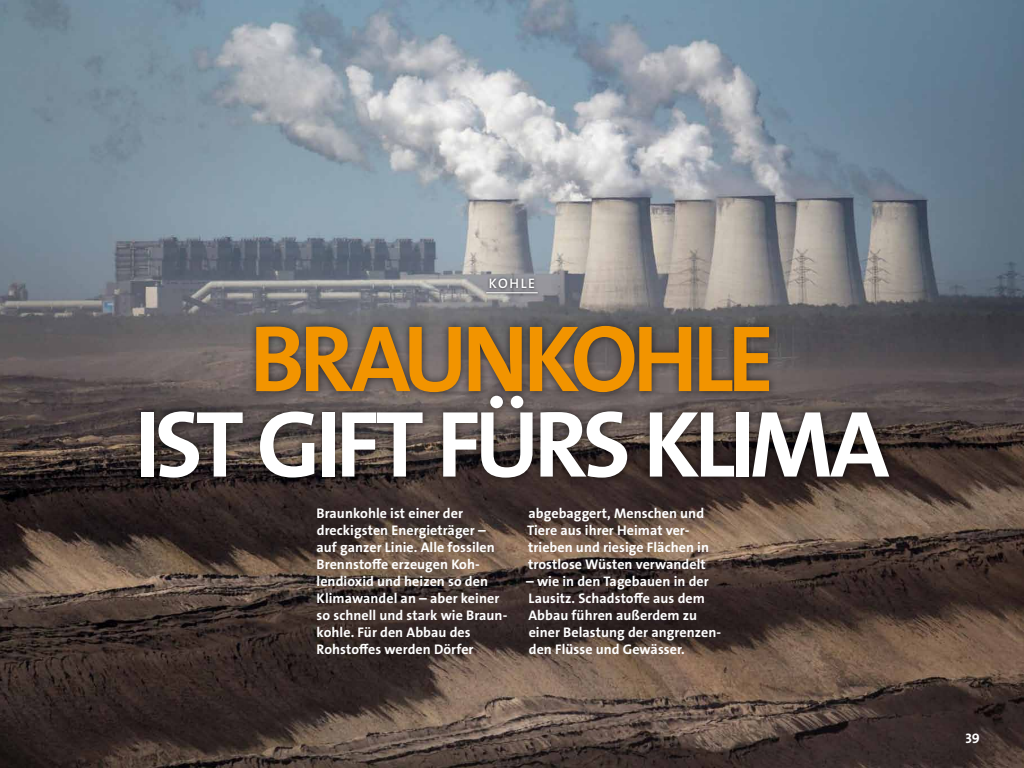
<style>
.page{position:relative;width:1024px;height:768px;background:#fff}
.page>*{position:absolute;margin:0;border:0;box-sizing:border-box;transform-origin:0 0}
.t1{font:95px "The Sans LP7 Bld";letter-spacing:-.06em;color:#fff}
.t2{font:95px "The Sans LP7 Bld";letter-spacing:-.055em;color:#f29400}
.t3{font:700 14px/17px "The Sans B W7";letter-spacing:.005em;color:#fff}
.t4{font:13.85px "The Sans LP6 Se Bld";letter-spacing:.115em;color:#fff}
.t5{font:13.85px "The Sans LP7 Bld";color:#fff}
</style>
<div class="page">
<img style="left:0;top:0;width:1024px;height:768px">
<div style="left:483px;top:275px;width:58px;height:22px;background:#000;opacity:.75"></div>
<hr style="left:486px;top:292px;width:52px;height:1px;background:#fff">
<div style="left:133px;top:318px;width:764px;height:168px;background:#000;opacity:.65"></div>
<p class="t4" style="left:489px;top:274px;width:48px">Kohle</p>
<h1 class="t2" style="left:250px;top:298px;width:526px">BRAUNKOHLE</h1>
<h1 class="t1" style="left:134px;top:383px;width:756px">IST GIFT FÜRS KLIMA</h1>
<p class="t3" style="left:316px;top:505px;width:192px">Braunkohle ist einer der dreckigsten Energieträger – auf ganzer Linie. Alle fossilen<br>Brennstoffe erzeugen Koh&shy;lendioxid und heizen so den<br>Klimawandel an – aber keiner so schnell und stark wie Braun&shy;kohle. Für den Abbau des<br>Rohstoffes werden Dörfer</p>
<p class="t3" style="left:527px;top:505px;width:183px">abgebaggert, Menschen und<br>Tiere aus ihrer Heimat ver&shy;trieben und riesige Flächen in trostlose Wüsten verwandelt</p>
<p class="t3" style="left:526px;top:573px;width:197px">– wie in den Tagebauen in der<br>Lausitz. Schadstoffe aus dem<br>Abbau führen außerdem zu einer Belastung der angrenzen&shy;den Flüsse und Gewässer.</p>
<p class="t5" style="left:966px;top:730px;width:16px">39</p>
</div>
